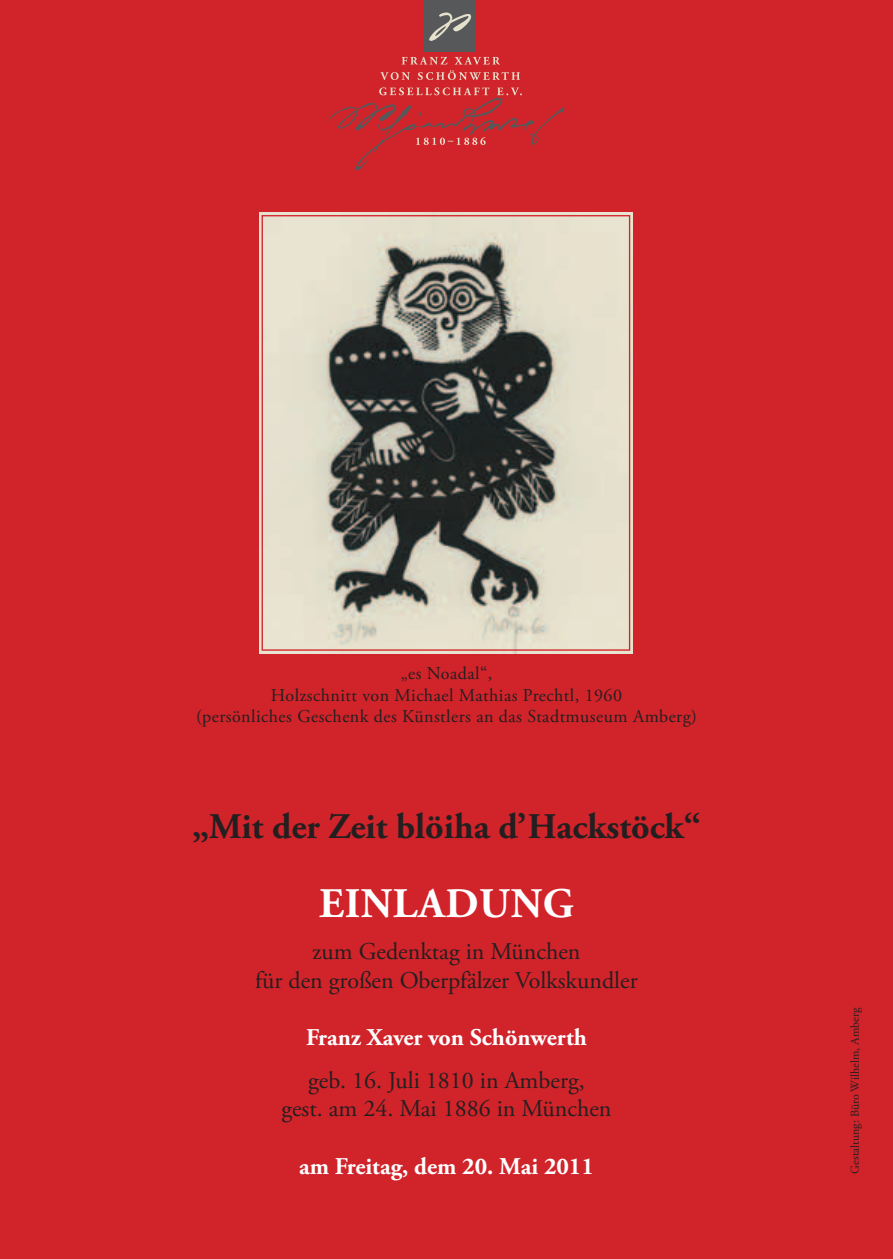
<style>
.page{position:relative;width:893px;height:1259px;background:#d1232a}
.page>*{position:absolute;margin:0;border:0;box-sizing:border-box;transform-origin:0 0}
.t1{font:700 42px "Adobe Garamond Pro";letter-spacing:.015em;color:#fff}
.t2{font:700 36px "Adobe Garamond Pro";color:#231f20}
.t3{font:24px/28.8px "Adobe Garamond Pro";color:#231f20;text-align:center}
.t4{font:700 24px "Adobe Garamond Pro";color:#fff}
.t5{font:18px/21.6px "Adobe Garamond Pro";letter-spacing:.025em;color:#231f20;text-align:center}
.t6{font:12px "Adobe Garamond Pro";color:#231f20}
</style>
<div class="page">
<img style="left:259px;top:213px;width:373px;height:440px">
<svg style="left:380px;top:57px;width:140px;height:23px"></svg>
<div style="left:425px;top:0;width:51px;height:51px;background:#57585a"></div>
<svg style="left:429px;top:12px;width:43px;height:29px"></svg>
<svg style="left:328px;top:87px;width:236px;height:83px"></svg>
<p class="t5" style="left:196px;top:663px;width:502px">„es Noadal“,<br>Holzschnitt von Michael Mathias Prechtl, 1960<br>(persönliches Geschenk des Künstlers an das Stadtmuseum Amberg)</p>
<h2 class="t2" style="left:192px;top:805px;width:510px">„Mit der Zeit blöiha d’Hackstöck“</h2>
<h1 class="t1" style="left:319px;top:879px;width:256px">Einladung</h1>
<h3 class="t3" style="left:255px;top:938px;width:384px">zum Gedenktag in München<br>für den großen Oberpfälzer Volkskundler</h3>
<h3 class="t4" style="left:306px;top:1024px;width:282px">Franz Xaver von Schönwerth</h3>
<h3 class="t3" style="left:281px;top:1066px;width:332px">geb. 16. Juli 1810 in Amberg,<br>gest. am 24. Mai 1886 in München</h3>
<h3 class="t4" style="left:299px;top:1152px;width:296px">am Freitag, dem 20. Mai 2011</h3>
<p class="t6" style="left:848px;top:1174px;width:168px;rotate:-90deg">Gestaltung: Büro Wilhelm, Amberg</p>
</div>
